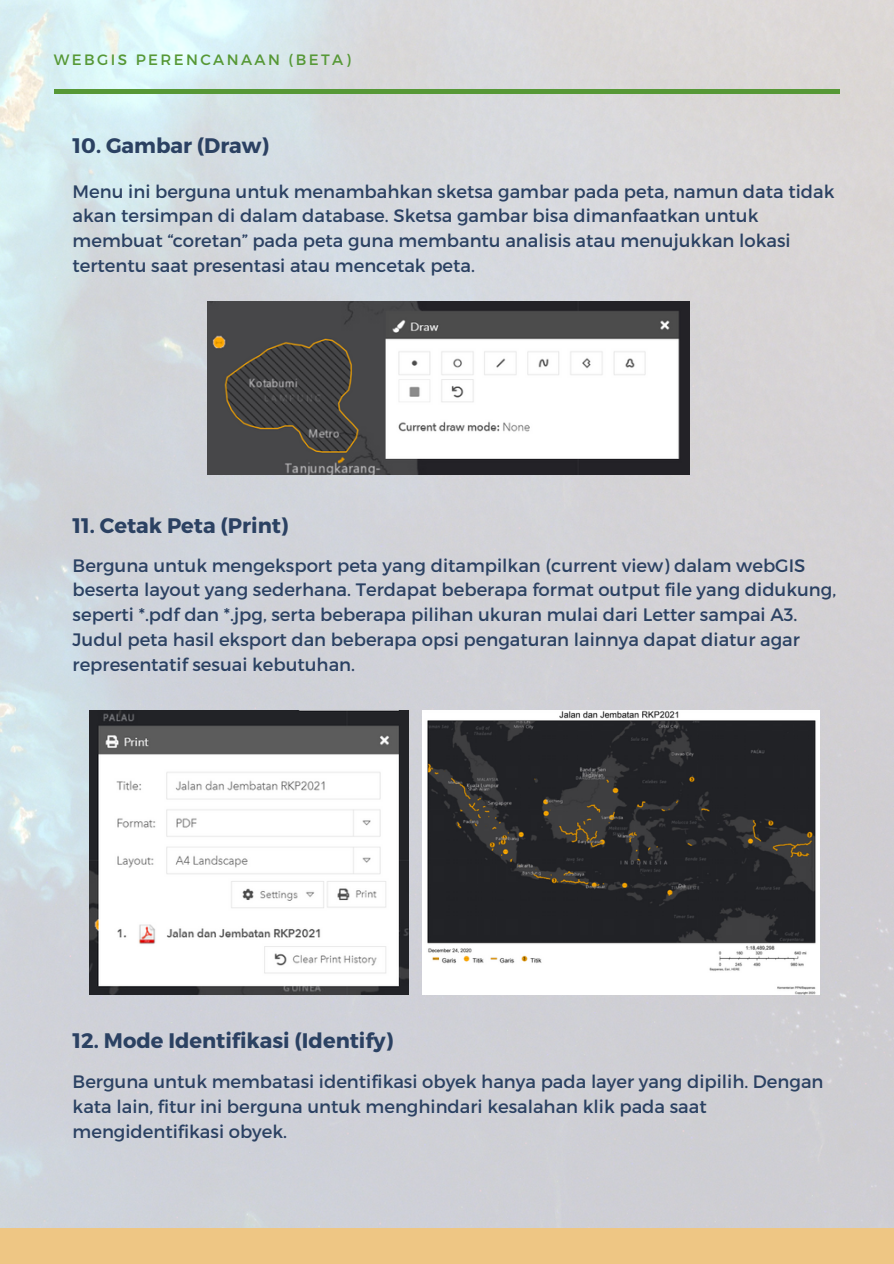
<style>
.page{position:relative;width:894px;height:1264px;background:#fff}
.page>*{position:absolute;margin:0;border:0;box-sizing:border-box;transform-origin:0 0}
.t1{font:700 21px "Montserrat";color:#2b4162}
.t2{font:18px/24.8px "Montserrat";color:#2b4162}
.t3{font:15px "Montserrat";letter-spacing:.16em;color:#569836}
</style>
<div class="page">
<img style="left:0;top:0;width:893px;height:1228px">
<hr style="left:54px;top:90px;width:785px;height:4px;background:#569836">
<div style="left:0;top:1228px;width:893px;height:35px;background:#eec684"></div>
<img style="left:207px;top:301px;width:482px;height:174px">
<img style="left:89px;top:710px;width:319px;height:284px">
<img style="left:423px;top:710px;width:396px;height:284px">
<p class="t3" style="left:54px;top:50px;width:298px">WEBGIS PERENCANAAN (BETA)</p>
<p class="t1" style="left:73px;top:132px;width:198px">10. Gambar (Draw)</p>
<p class="t2" style="left:73px;top:178px;width:763px">Menu ini berguna untuk menambahkan sketsa gambar pada peta, namun data tidak akan tersimpan di dalam database. Sketsa gambar bisa dimanfaatkan untuk membuat “coretan” pada peta guna membantu analisis atau menujukkan lokasi tertentu saat presentasi atau mencetak peta.</p>
<p class="t1" style="left:73px;top:512px;width:217px">11. Cetak Peta (Print)</p>
<p class="t2" style="left:73px;top:552px;width:765px">Berguna untuk mengeksport peta yang ditampilkan (current view) dalam webGIS beserta layout yang sederhana. Terdapat beberapa format output file yang didukung, seperti *.pdf dan *.jpg, serta beberapa pilihan ukuran mulai dari Letter sampai A3.<br>Judul peta hasil eksport dan beberapa opsi pengaturan lainnya dapat diatur agar representatif sesuai kebutuhan.</p>
<p class="t1" style="left:73px;top:1026px;width:322px">12. Mode Identifikasi (Identify)</p>
<p class="t2" style="left:73px;top:1068px;width:752px">Berguna untuk membatasi identifikasi obyek hanya pada layer yang dipilih. Dengan kata lain, fitur ini berguna untuk menghindari kesalahan klik pada saat mengidentifikasi obyek.</p>
</div>
